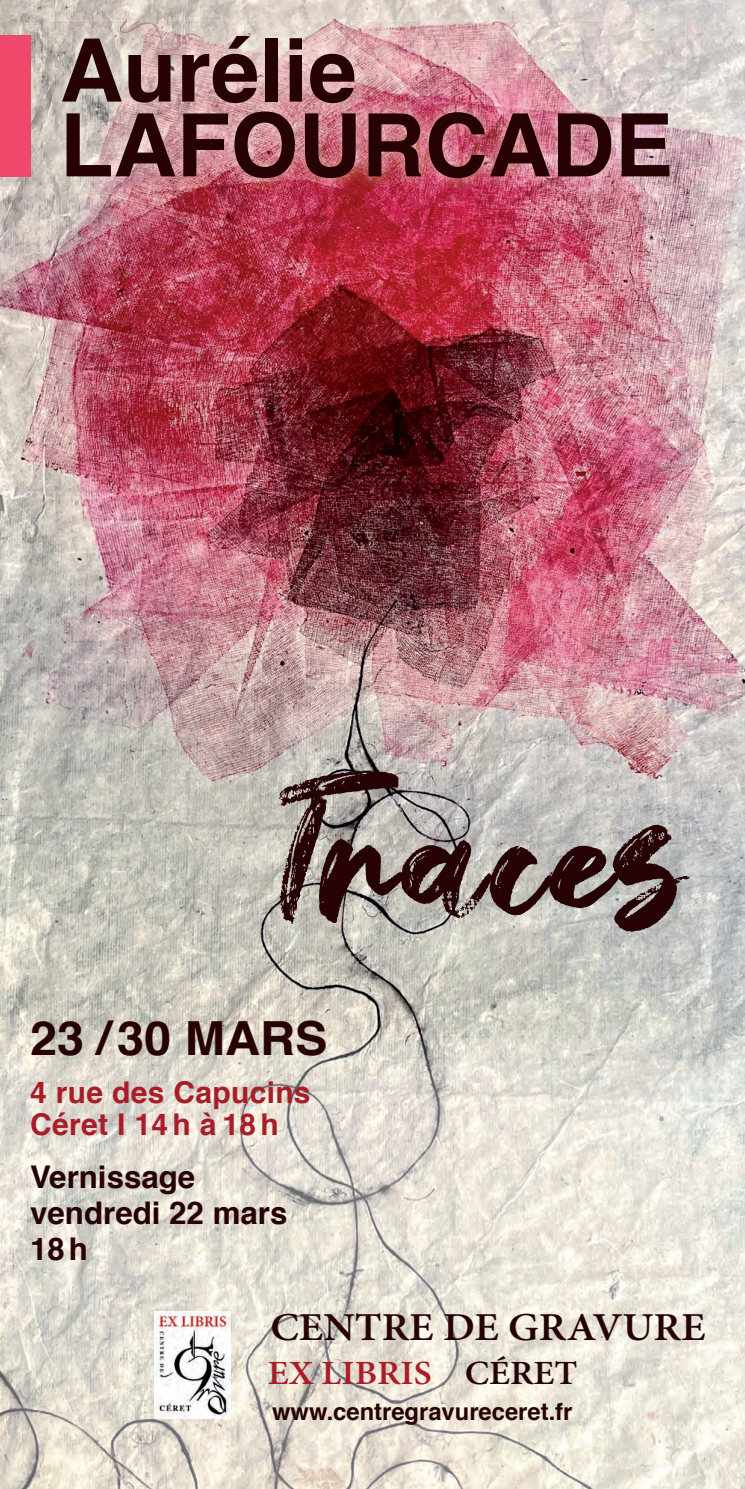
<style>
.page{position:relative;width:745px;height:1489px;background:#fff}
.page>*{position:absolute;margin:0;border:0;box-sizing:border-box;transform-origin:0 0}
.t1{font:162.12px "Hey October";letter-spacing:.03em;color:#270205;scale:1.06 1}
.t2{font:700 87.5px/74.8px "Helvetica";color:#270205}
.t3{font:700 47px "Helvetica";color:#270205}
.t4{font:600 39.62px "Minion Pro";color:#270205;scale:1.07 1}
.t5{font:600 33.88px "Minion Pro";color:#a91d28;scale:1.07 1}
.t6{font:700 31.25px/36.2px "Helvetica";color:#270205}
.t7{font:700 30px/32.5px "Helvetica";letter-spacing:.01em;color:#a91d28}
.t8{font:700 23.75px "Helvetica";color:#270205}
.s1{color:#270205}
</style>
<div class="page">
<img style="left:0;top:0;width:744px;height:1488px">
<img style="left:45px;top:35px;width:597px;height:154px">
<img style="left:47px;top:20px;width:638px;height:44px">
<img style="left:642px;top:63px;width:43px;height:131px">
<img style="left:47px;top:189px;width:596px;height:5px">
<img style="left:154px;top:1311px;width:76px;height:107px">
<div style="left:0;top:35px;width:30px;height:142px;background:#ef486b"></div>
<h2 class="t2" style="left:60px;top:35px;width:614px">Aurélie<br>LAFOURCADE</h2>
<h1 class="t1" style="left:281px;top:766px;width:382px">Traces</h1>
<h3 class="t3" style="left:30px;top:1000px;width:299px">23 / 30 MARS</h3>
<p class="t7" style="left:30px;top:1076px;width:282px">4 rue des Capucins<br>Céret I 14 h à 18 h</p>
<p class="t6" style="left:30px;top:1159px;width:259px">Vernissage vendredi 22 mars<br>18 h</p>
<h3 class="t4" style="left:270px;top:1299px;width:408px">CENTRE DE GRAVURE</h3>
<p class="t5" style="left:268px;top:1349px;width:290px">EX LIBRIS <span class="s1">CÉRET</span></p>
<p class="t8" style="left:272px;top:1392px;width:302px">www.centregravureceret.fr</p>
</div>
